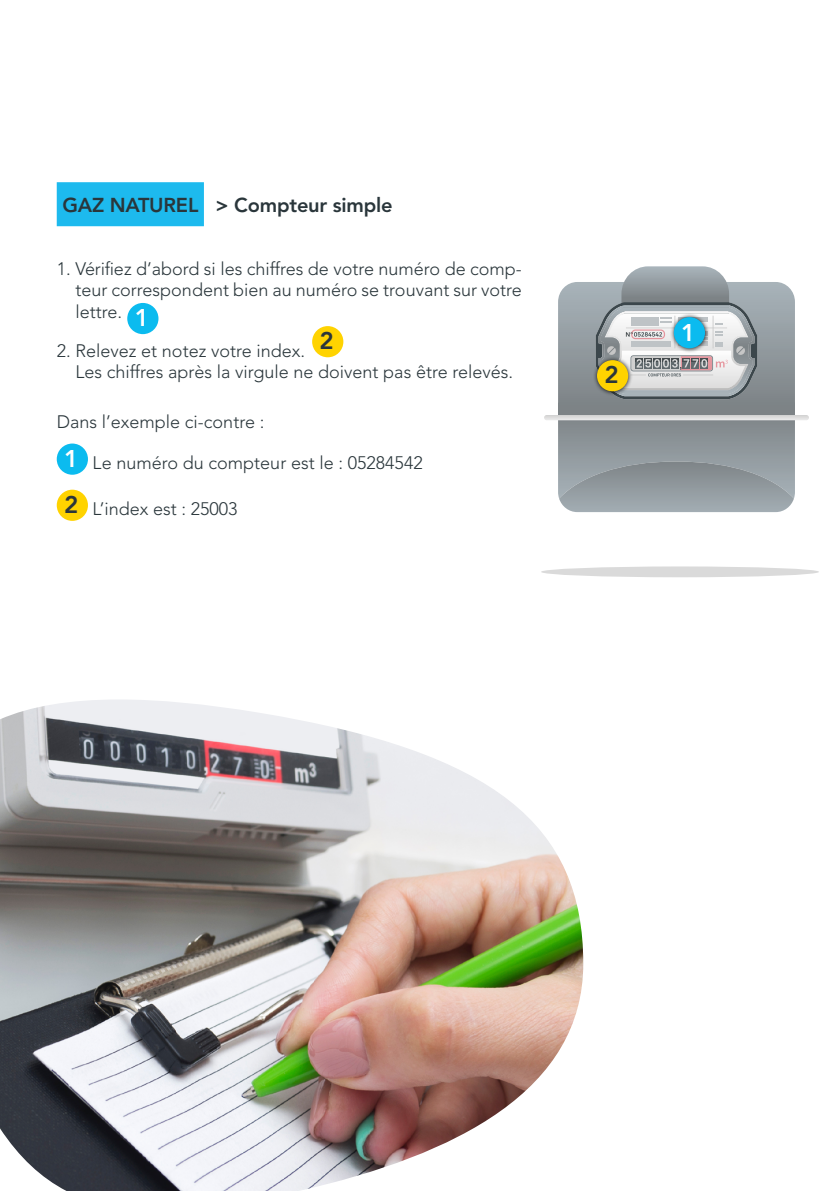
<style>
.page{position:relative;width:840px;height:1191px;background:#fff}
.page>*{position:absolute;margin:0;border:0;box-sizing:border-box;transform-origin:0 0}
.t1{font:800 24px "Avenir LT Std";color:#fff}
.t2{font:800 24px "Avenir LT Std";color:#2a363b}
.t3{font:800 20px "Avenir LT Std";letter-spacing:-.01em;color:#2a363b}
.t4{font:300 18px/21.6px "Avenir LT Std";color:#2a363b;text-align:justify}
.s1{font-weight:800;font-size:24px;color:#fff}
.s2{font-weight:800;font-size:24px}
</style>
<div class="page">
<div style="left:57px;top:182px;width:147px;height:44px;background:#1dbaee"></div>
<div style="left:57px;top:443px;width:31px;height:32px;background:#0bbbef;border-radius:50%"></div>
<div style="left:57px;top:490px;width:31px;height:31px;background:#ffd300;border-radius:50%"></div>
<div style="left:543px;top:415px;width:265px;height:5px;background:#dedddd;border-radius:3px"></div>
<svg style="left:557px;top:266px;width:237px;height:246px;background:#a0a6aa"></svg>
<div style="left:540px;top:566px;width:278px;height:11px;background:#dadada;border-radius:50%"></div>
<div style="left:669px;top:312px;width:40px;height:41px;background:#000;opacity:.9"></div>
<div style="left:673px;top:317px;width:31px;height:31px;background:#0bbbef;border-radius:50%"></div>
<div style="left:592px;top:355px;width:40px;height:41px;background:#000;opacity:.9"></div>
<div style="left:596px;top:360px;width:32px;height:31px;background:#ffd300;border-radius:50%"></div>
<div style="left:127px;top:303px;width:31px;height:31px;background:#0bbbef;border-radius:50%"></div>
<div style="left:312px;top:326px;width:31px;height:31px;background:#ffd300;border-radius:50%"></div>
<img style="left:0;top:700px;width:583px;height:491px">
<p class="t3" style="left:62px;top:193px;width:331px">GAZ NATUREL &gt; Compteur simple</p>
<p class="t4" style="left:75px;top:258px;width:447px;text-indent:-19px">1. Vérifiez d’abord si les chiffres de votre numéro de comp&shy;teur correspondent bien au numéro se trouvant sur votre lettre.</p>
<p class="t4" style="left:75px;top:340px;width:439px;text-indent:-19px">2. Relevez et notez votre index.<br>Les chiffres après la virgule ne doivent pas être relevés.</p>
<p class="t4" style="left:57px;top:411px;width:209px">Dans l’exemple ci-contre :</p>
<p class="t4" style="left:64px;top:452px;width:360px"><span class="s1">1</span> Le numéro du compteur est le : 05284542</p>
<p class="t4" style="left:64px;top:498px;width:175px"><span class="s2">2</span> L’index est : 25003</p>
<h1 class="t1" style="left:135px;top:304px;width:16px">1</h1>
<h1 class="t2" style="left:319px;top:326px;width:16px">2</h1>
<h1 class="t2" style="left:604px;top:360px;width:16px">2</h1>
<h1 class="t1" style="left:681px;top:318px;width:16px">1</h1>
</div>
